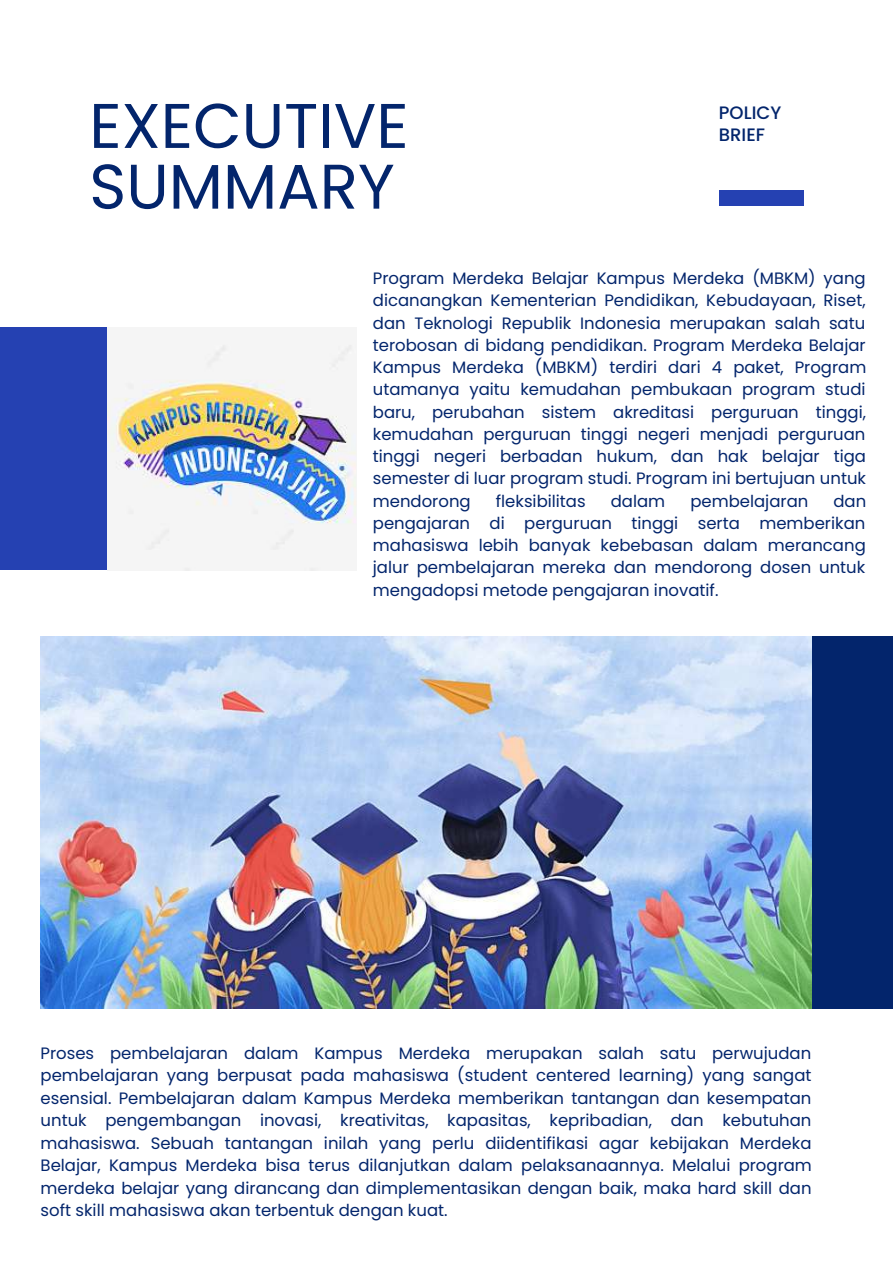
<style>
.page{position:relative;width:893px;height:1264px;background:#fff}
.page>*{position:absolute;margin:0;border:0;box-sizing:border-box;transform-origin:0 0}
.t1{font:63px/60.8px "Poppins";color:#03256c}
.t2{font:500 18px/21.3px "Poppins";color:#03256c}
.t3{font:16.5px/22.2px "Poppins";color:#03256c;text-align:justify}
</style>
<div class="page">
<div style="left:0;top:327px;width:107px;height:243px;background:#2541b2"></div>
<div style="left:811px;top:636px;width:81px;height:372px;background:#03256c"></div>
<div style="left:718px;top:190px;width:85px;height:16px;background:#2541b2"></div>
<img style="left:107px;top:344px;width:250px;height:226px">
<img style="left:41px;top:636px;width:770px;height:372px">
<h1 class="t1" style="left:89px;top:95px;width:321px">EXECUTIVE<br>SUMMARY</h1>
<p class="t2" style="left:718px;top:102px;width:64px">POLICY<br>BRIEF</p>
<p class="t3" style="left:373px;top:267px;width:495px">Program Merdeka Belajar Kampus Merdeka (MBKM) yang dicanangkan Kementerian Pendidikan, Kebudayaan, Riset, dan Teknologi Republik Indonesia merupakan salah satu terobosan di bidang pendidikan. Program Merdeka Belajar Kampus Merdeka (MBKM) terdiri dari 4 paket, Program utamanya yaitu kemudahan pembukaan program studi baru, perubahan sistem akreditasi perguruan tinggi, kemudahan perguruan tinggi negeri menjadi perguruan tinggi negeri berbadan hukum, dan hak belajar tiga semester di luar program studi. Program ini bertujuan untuk mendorong</p>
<p class="t3" style="left:496px;top:489px;width:91px">fleksibilitas</p>
<p class="t3" style="left:610px;top:489px;width:56px">dalam</p>
<p class="t3" style="left:690px;top:489px;width:119px">pembelajaran</p>
<p class="t3" style="left:373px;top:489px;width:495px;text-indent:460px">dan pengajaran di perguruan tinggi serta memberikan mahasiswa lebih banyak kebebasan dalam merancang jalur pembelajaran mereka dan mendorong dosen untuk mengadopsi metode pengajaran inovatif.</p>
<p class="t3" style="left:41px;top:1041px;width:772px">Proses pembelajaran dalam Kampus Merdeka merupakan salah satu perwujudan pembelajaran yang berpusat pada mahasiswa (student centered learning) yang sangat esensial. Pembelajaran dalam Kampus Merdeka memberikan tantangan dan kesempatan untuk pengembangan inovasi, kreativitas, kapasitas, kepribadian, dan kebutuhan mahasiswa. Sebuah tantangan inilah yang perlu diidentifikasi agar kebijakan Merdeka Belajar, Kampus Merdeka bisa terus dilanjutkan dalam pelaksanaannya. Melalui program merdeka belajar yang dirancang dan dimplementasikan dengan baik, maka hard skill dan soft skill mahasiswa akan terbentuk dengan kuat.</p>
</div>
